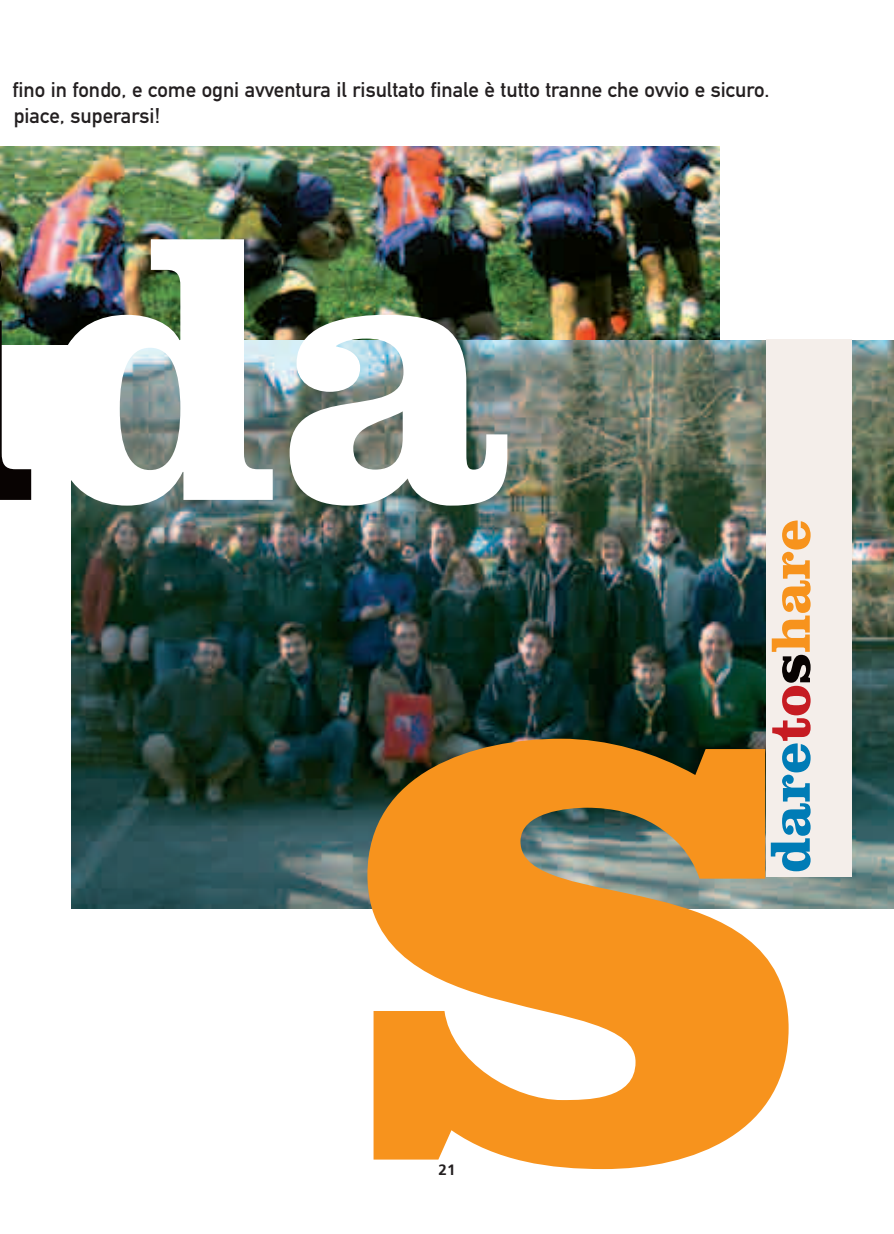
<style>
.page{position:relative;width:894px;height:1234px;background:#fff}
.page>*{position:absolute;margin:0;border:0;box-sizing:border-box;transform-origin:0 0}
.t1{font:700 864.45px "Clarendon";color:#f7931d}
.t2{font:700 383.25px "Clarendon";color:#fff}
.t3{font:700 57.3px "Clarendon";color:#007cb6}
.t4{font:21px/25.7px "DIN Mittelschrift";color:#231f20}
.t5{font:700 15px "Frutiger";color:#231f20}
.s1{color:#c61c22}
.s2{color:#080302}
.s3{color:#f7931d}
</style>
<div class="page">
<img style="left:0;top:146px;width:894px;height:763px">
<p class="t4" style="left:13px;top:79px;width:758px">fino in fondo, e come ogni avventura il risultato finale è tutto tranne che ovvio e sicuro. piace, superarsi!</p>
<h2 class="t2" style="left:44px;top:246px;width:470px">da</h2>
<h3 class="t3" style="left:771px;top:872px;width:355px;rotate:-90deg">dare<span class="s1">to</span><span class="s2">s</span><span class="s3">hare</span></h3>
<h1 class="t1" style="left:338px;top:583px;width:482px">s</h1>
<p class="t5" style="left:438px;top:1164px;width:18px">21</p>
</div>
